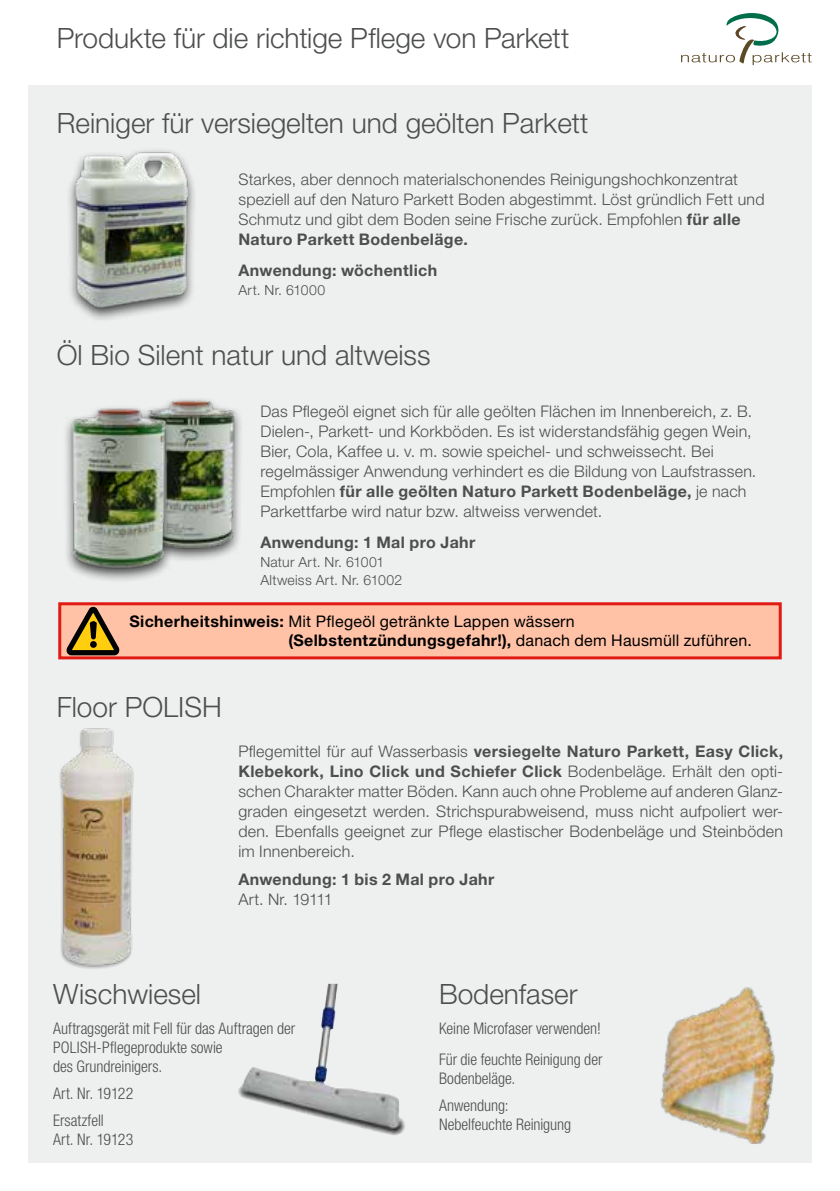
<style>
.page{position:relative;width:840px;height:1191px;background:#fff}
.page>*{position:absolute;margin:0;border:0;box-sizing:border-box;transform-origin:0 0}
.t1{font:300 28px "Helvetica Neue LT Std";color:#4d4f4e}
.t2{font:300 16px/20px "Helvetica Neue LT Std";letter-spacing:.015em;color:#4d4f4e}
.t3{font:300 condensed 16px/19px "Helvetica Neue LT Std";color:#4d4f4e}
.t4{font:16px/19px "Helvetica Neue LT Std";letter-spacing:.015em;color:#000}
.t5{font:700 16px "Helvetica Neue LT Std";letter-spacing:.025em;color:#4d4f4e}
.t6{font:300 16px "Helvetica Neue LT Std";letter-spacing:-.025em;color:#4d4f4e}
.t7{font:300 14px/18.4px "Helvetica Neue LT Std";letter-spacing:.02em;color:#4d4f4e}
.s1{font-weight:700}
</style>
<div class="page">
<div style="left:28px;top:85px;width:783px;height:1077px;background:#eeefef"></div>
<img style="left:59px;top:728px;width:75px;height:238px">
<img style="left:180px;top:399px;width:61px;height:160px">
<div style="left:62px;top:405px;width:113px;height:178px;background:#000;opacity:.75"></div>
<img style="left:62px;top:399px;width:118px;height:180px">
<img style="left:68px;top:150px;width:127px;height:170px">
<img style="left:238px;top:983px;width:167px;height:152px">
<img style="left:660px;top:987px;width:115px;height:157px">
<svg style="left:681px;top:13px;width:130px;height:52px"></svg>
<div style="left:60px;top:604px;width:719px;height:54px;background:#ffc2a6"></div>
<div style="left:58px;top:602px;width:723px;height:57px;border:3px solid #e11b14"></div>
<svg style="left:66px;top:607px;width:53px;height:48px"></svg>
<h1 class="t1" style="left:57px;top:21px;width:514px">Produkte für die richtige Pflege von Parkett</h1>
<h1 class="t1" style="left:57px;top:106px;width:533px">Reiniger für versiegelten und geölten Parkett</h1>
<p class="t2" style="left:238px;top:169px;width:527px">Starkes, aber dennoch materialschonendes Reinigungshochkonzentrat speziell auf den Naturo Parkett Boden abgestimmt. Löst gründlich Fett und Schmutz und gibt dem Boden seine Frische zurück. Empfohlen <span class="s1">für alle Naturo Parkett Bodenbeläge.</span></p>
<p class="t5" style="left:238px;top:261px;width:200px">Anwendung: wöchentlich</p>
<p class="t7" style="left:238px;top:280px;width:88px">Art. Nr. 61000</p>
<h1 class="t1" style="left:57px;top:338px;width:375px">Öl Bio Silent natur und altweiss</h1>
<p class="t2" style="left:260px;top:401px;width:497px">Das Pflegeöl eignet sich für alle geölten Flächen im Innenbereich, z. B.<br>Dielen-, Parkett- und Korkböden. Es ist widerstandsfähig gegen Wein, Bier, Cola, Kaffee u. v. m. sowie speichel- und schweissecht. Bei regelmässiger Anwendung verhindert es die Bildung von Laufstrassen.<br>Empfohlen <span class="s1">für alle geölten Naturo Parkett Bodenbeläge,</span> je nach Parkettfarbe wird natur bzw. altweiss verwendet.</p>
<p class="t5" style="left:260px;top:532px;width:216px">Anwendung: 1 Mal pro Jahr</p>
<p class="t7" style="left:260px;top:552px;width:143px">Natur Art. Nr. 61001<br>Altweiss Art. Nr. 61002</p>
<p class="t4" style="left:288px;top:611px;width:464px;text-indent:-159px"><span class="s1">Sicherheitshinweis:</span> Mit Pflegeöl getränkte Lappen wässern <span class="s1">(Selbstentzündungsgefahr!),</span> danach dem Hausmüll zuführen.</p>
<h1 class="t1" style="left:57px;top:689px;width:166px">Floor POLISH</h1>
<p class="t2" style="left:238px;top:741px;width:546px;text-align:justify">Pflegemittel für auf Wasserbasis <span class="s1">versiegelte Naturo Parkett, Easy Click, Klebekork, Lino Click und Schiefer Click</span> Bodenbeläge. Erhält den opti&shy;schen Charakter matter Böden. Kann auch ohne Probleme auf anderen Glanz&shy;graden eingesetzt werden. Strichspurabweisend, muss nicht aufpoliert wer&shy;den. Ebenfalls geeignet zur Pflege elastischer Bodenbeläge und Steinböden im Innenbereich.</p>
<p class="t5" style="left:238px;top:869px;width:257px">Anwendung: 1 bis 2 Mal pro Jahr</p>
<p class="t6" style="left:238px;top:889px;width:96px">Art. Nr. 19111</p>
<h1 class="t1" style="left:53px;top:976px;width:149px">Wischwiesel</h1>
<p class="t3" style="left:53px;top:1019px;width:244px">Auftragsgerät mit Fell für das Auftragen der<br>POLISH-Pflegeprodukte sowie<br>des Grundreinigers.</p>
<p class="t3" style="left:53px;top:1080px;width:82px;line-height:27px">Art. Nr. 19122<br>Ersatzfell</p>
<p class="t3" style="left:53px;top:1130px;width:82px">Art. Nr. 19123</p>
<h1 class="t1" style="left:439px;top:976px;width:140px">Bodenfaser</h1>
<p class="t3" style="left:439px;top:1013px;width:165px;line-height:30.4px">Keine Microfaser verwenden!<br>Für die feuchte Reinigung der</p>
<p class="t3" style="left:439px;top:1064px;width:78px;line-height:27px">Bodenbeläge.<br>Anwendung:</p>
<p class="t3" style="left:439px;top:1114px;width:134px">Nebelfeuchte Reinigung</p>
</div>
